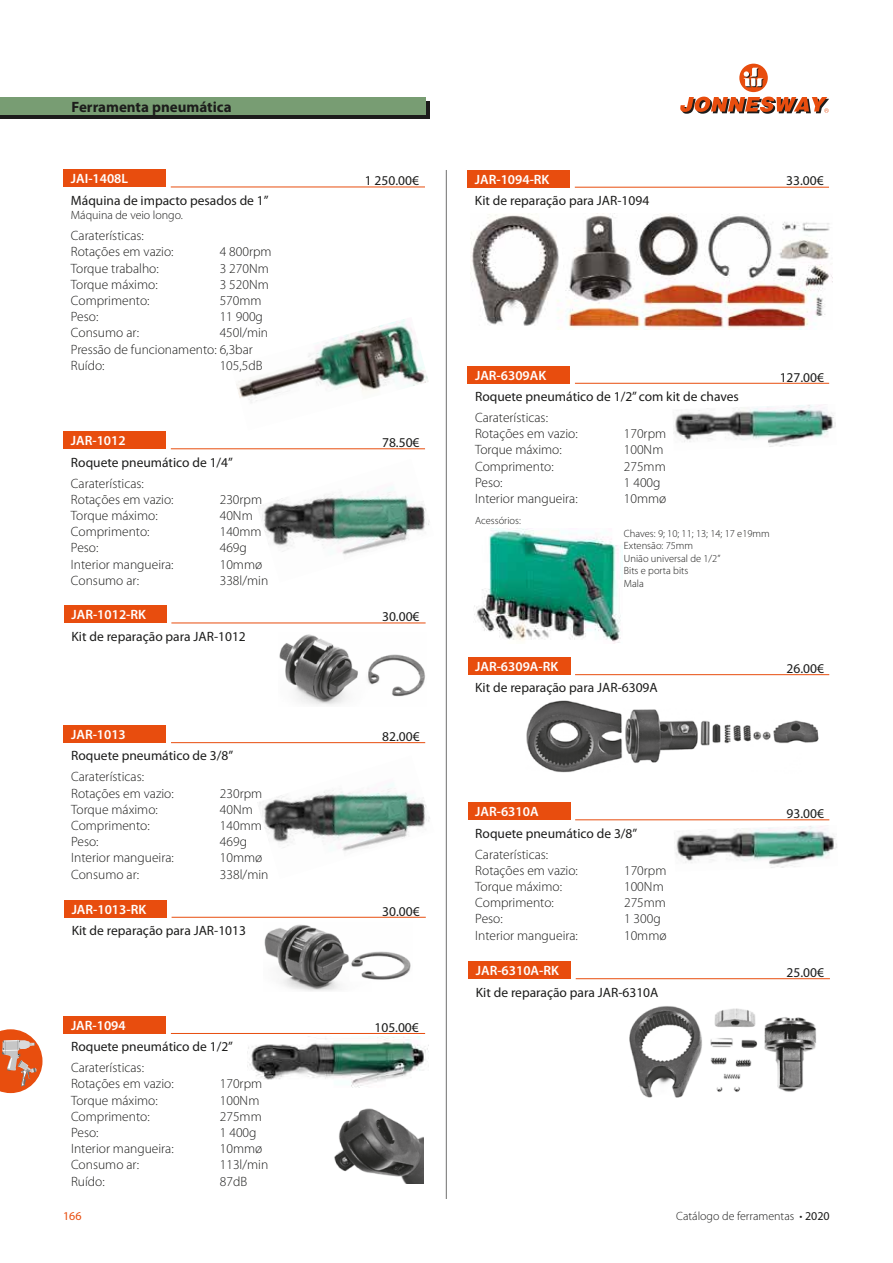
<style>
.page{position:relative;width:893px;height:1263px;background:#fff}
.page>*{position:absolute;margin:0;border:0;box-sizing:border-box;transform-origin:0 0}
.t1{font:700 15px "Myriad Pro";color:#1c1c1b}
.t2{font:300 13.5px/16.2px "Myriad Pro";color:#1c1c1b}
.t3{font:13.5px "Myriad Pro";color:#1c1c1b}
.t4{font:600 13.5px "Myriad Pro";color:#fff}
.t5{font:300 12px "Myriad Pro";color:#1c1c1b}
.t6{font:12px "Myriad Pro";color:#e84d0e}
.t7{font:300 10.5px/12.6px "Myriad Pro";color:#1c1c1b}
.s1{font-weight:400}
</style>
<div class="page">
<hr style="left:446px;top:170px;width:1px;height:1029px;background:#6f6f6e">
<div style="left:64px;top:432px;width:102px;height:17px;background:#e84d0e"></div>
<hr style="left:171px;top:448px;width:254px;height:1px;background:#e84d0e">
<div style="left:64px;top:606px;width:102px;height:17px;background:#e84d0e"></div>
<hr style="left:171px;top:623px;width:255px;height:1px;background:#e84d0e">
<div style="left:64px;top:725px;width:102px;height:18px;background:#e84d0e"></div>
<hr style="left:171px;top:742px;width:254px;height:1px;background:#e84d0e">
<div style="left:65px;top:900px;width:102px;height:17px;background:#e84d0e"></div>
<hr style="left:172px;top:917px;width:254px;height:1px;background:#e84d0e">
<div style="left:64px;top:1016px;width:102px;height:17px;background:#e84d0e"></div>
<hr style="left:171px;top:1033px;width:254px;height:1px;background:#e84d0e">
<div style="left:468px;top:170px;width:102px;height:17px;background:#e84d0e"></div>
<hr style="left:575px;top:187px;width:254px;height:1px;background:#e84d0e">
<div style="left:64px;top:170px;width:102px;height:17px;background:#e84d0e"></div>
<hr style="left:171px;top:187px;width:254px;height:1px;background:#e84d0e">
<div style="left:468px;top:366px;width:102px;height:17px;background:#e84d0e"></div>
<hr style="left:575px;top:383px;width:254px;height:1px;background:#e84d0e">
<div style="left:468px;top:658px;width:102px;height:17px;background:#e84d0e"></div>
<hr style="left:575px;top:674px;width:254px;height:1px;background:#e84d0e">
<div style="left:468px;top:803px;width:102px;height:17px;background:#e84d0e"></div>
<hr style="left:575px;top:819px;width:254px;height:1px;background:#e84d0e">
<div style="left:469px;top:962px;width:102px;height:17px;background:#e84d0e"></div>
<hr style="left:576px;top:978px;width:254px;height:1px;background:#e84d0e">
<svg style="left:739px;top:64px;width:29px;height:28px"></svg>
<svg style="left:680px;top:97px;width:149px;height:17px"></svg>
<svg style="left:744px;top:68px;width:20px;height:19px"></svg>
<div style="left:0;top:102px;width:430px;height:17px;background:#1c1c1b"></div>
<div style="left:0;top:98px;width:425px;height:17px;background:#789d73"></div>
<svg style="left:0;top:1029px;width:43px;height:64px"></svg>
<img style="left:236px;top:319px;width:193px;height:84px">
<img style="left:259px;top:486px;width:171px;height:69px">
<img style="left:259px;top:783px;width:171px;height:68px">
<img style="left:248px;top:1036px;width:180px;height:51px">
<img style="left:334px;top:1108px;width:90px;height:76px">
<img style="left:673px;top:405px;width:163px;height:42px">
<img style="left:474px;top:528px;width:149px;height:116px">
<img style="left:675px;top:826px;width:162px;height:42px">
<img style="left:526px;top:700px;width:293px;height:73px">
<img style="left:279px;top:634px;width:146px;height:71px">
<img style="left:264px;top:924px;width:147px;height:67px">
<img style="left:471px;top:213px;width:361px;height:116px">
<img style="left:629px;top:1006px;width:187px;height:92px">
<p class="t1" style="left:72px;top:98px;width:162px">Ferramenta pneumática</p>
<p class="t4" style="left:71px;top:170px;width:59px">JAI-1408L</p>
<p class="t4" style="left:475px;top:171px;width:76px">JAR-1094-RK</p>
<p class="t3" style="left:365px;top:172px;width:56px">1 250.00€</p>
<p class="t3" style="left:786px;top:173px;width:39px">33.00€</p>
<p class="t3" style="left:71px;top:192px;width:199px">Máquina de impacto pesados de 1”</p>
<p class="t3" style="left:475px;top:192px;width:176px">Kit de reparação para JAR-1094</p>
<p class="t5" style="left:71px;top:209px;width:114px">Máquina de veio longo.</p>
<p class="t2" style="left:71px;top:228px;width:104px">Caraterísticas:<br>Rotações em vazio:</p>
<p class="t2" style="left:220px;top:244px;width:53px">4 800rpm</p>
<p class="t2" style="left:71px;top:260px;width:89px">Torque trabalho:</p>
<p class="t2" style="left:220px;top:260px;width:51px">3 270Nm</p>
<p class="t2" style="left:71px;top:276px;width:88px">Torque máximo:</p>
<p class="t2" style="left:220px;top:276px;width:51px">3 520Nm</p>
<p class="t2" style="left:71px;top:293px;width:80px">Comprimento:</p>
<p class="t2" style="left:220px;top:293px;width:43px">570mm</p>
<p class="t2" style="left:71px;top:309px;width:29px">Peso:</p>
<p class="t2" style="left:220px;top:309px;width:45px">11 900g</p>
<p class="t2" style="left:71px;top:325px;width:70px">Consumo ar:</p>
<p class="t2" style="left:71px;top:325px;width:199px;text-indent:149px">450l/min<br>Pressão de funcionamento: 6,3bar<br>Ruído:</p>
<p class="t2" style="left:220px;top:357px;width:44px">105,5dB</p>
<p class="t4" style="left:71px;top:432px;width:56px">JAR-1012</p>
<p class="t3" style="left:71px;top:454px;width:163px">Roquete pneumático de 1/4”</p>
<p class="t2" style="left:71px;top:475px;width:104px">Caraterísticas:<br>Rotações em vazio:</p>
<p class="t2" style="left:220px;top:491px;width:44px">230rpm</p>
<p class="t2" style="left:71px;top:508px;width:88px">Torque máximo:</p>
<p class="t2" style="left:220px;top:508px;width:35px">40Nm</p>
<p class="t2" style="left:71px;top:524px;width:80px">Comprimento:</p>
<p class="t2" style="left:220px;top:524px;width:43px">140mm</p>
<p class="t2" style="left:71px;top:540px;width:29px">Peso:</p>
<p class="t2" style="left:220px;top:540px;width:29px">469g</p>
<p class="t2" style="left:71px;top:556px;width:104px">Interior mangueira:</p>
<p class="t2" style="left:220px;top:556px;width:44px">10mmø</p>
<p class="t2" style="left:71px;top:572px;width:70px">Consumo ar:</p>
<p class="t2" style="left:220px;top:572px;width:50px">338l/min</p>
<p class="t4" style="left:72px;top:606px;width:76px">JAR-1012-RK</p>
<p class="t3" style="left:72px;top:628px;width:176px">Kit de reparação para JAR-1012</p>
<p class="t3" style="left:382px;top:434px;width:39px">78.50€</p>
<p class="t3" style="left:382px;top:608px;width:39px">30.00€</p>
<p class="t4" style="left:475px;top:367px;width:73px">JAR-6309AK</p>
<p class="t3" style="left:475px;top:388px;width:265px">Roquete pneumático de 1/2” com kit de chaves</p>
<p class="t2" style="left:475px;top:410px;width:104px">Caraterísticas:<br>Rotações em vazio:</p>
<p class="t2" style="left:624px;top:426px;width:44px">170rpm</p>
<p class="t2" style="left:475px;top:442px;width:88px">Torque máximo:</p>
<p class="t2" style="left:624px;top:442px;width:41px">100Nm</p>
<p class="t2" style="left:475px;top:458px;width:80px">Comprimento:</p>
<p class="t2" style="left:624px;top:458px;width:43px">275mm</p>
<p class="t2" style="left:475px;top:474px;width:29px">Peso:</p>
<p class="t2" style="left:624px;top:474px;width:38px">1 400g</p>
<p class="t2" style="left:475px;top:491px;width:104px">Interior mangueira:</p>
<p class="t2" style="left:624px;top:491px;width:44px">10mmø</p>
<p class="t7" style="left:475px;top:514px;width:47px">Acessórios:</p>
<p class="t7" style="left:624px;top:527px;width:147px">Chaves: 9; 10; 11; 13; 14; 17 e19mm<br>Extensão: 75mm<br>União universal de 1/2”<br>Bits e porta bits<br>Mala</p>
<p class="t4" style="left:475px;top:658px;width:85px">JAR-6309A-RK</p>
<p class="t3" style="left:475px;top:680px;width:184px">Kit de reparação para JAR-6309A</p>
<p class="t3" style="left:780px;top:369px;width:46px">127.00€</p>
<p class="t3" style="left:787px;top:660px;width:39px">26.00€</p>
<p class="t4" style="left:71px;top:726px;width:56px">JAR-1013</p>
<p class="t3" style="left:71px;top:747px;width:163px">Roquete pneumático de 3/8”</p>
<p class="t2" style="left:71px;top:769px;width:104px">Caraterísticas:<br>Rotações em vazio:</p>
<p class="t2" style="left:220px;top:785px;width:44px">230rpm</p>
<p class="t2" style="left:71px;top:801px;width:88px">Torque máximo:</p>
<p class="t2" style="left:220px;top:801px;width:35px">40Nm</p>
<p class="t2" style="left:71px;top:818px;width:80px">Comprimento:</p>
<p class="t2" style="left:220px;top:818px;width:43px">140mm</p>
<p class="t2" style="left:71px;top:834px;width:29px">Peso:</p>
<p class="t2" style="left:220px;top:834px;width:29px">469g</p>
<p class="t2" style="left:71px;top:850px;width:104px">Interior mangueira:</p>
<p class="t2" style="left:220px;top:850px;width:44px">10mmø</p>
<p class="t2" style="left:71px;top:866px;width:70px">Consumo ar:</p>
<p class="t2" style="left:220px;top:866px;width:50px">338l/min</p>
<p class="t4" style="left:72px;top:901px;width:76px">JAR-1013-RK</p>
<p class="t3" style="left:72px;top:922px;width:176px">Kit de reparação para JAR-1013</p>
<p class="t4" style="left:71px;top:1017px;width:56px">JAR-1094</p>
<p class="t3" style="left:71px;top:1038px;width:163px">Roquete pneumático de 1/2”</p>
<p class="t2" style="left:71px;top:1060px;width:104px">Caraterísticas:<br>Rotações em vazio:</p>
<p class="t2" style="left:220px;top:1076px;width:44px">170rpm</p>
<p class="t2" style="left:71px;top:1092px;width:88px">Torque máximo:</p>
<p class="t2" style="left:220px;top:1092px;width:41px">100Nm</p>
<p class="t2" style="left:71px;top:1108px;width:80px">Comprimento:</p>
<p class="t2" style="left:220px;top:1108px;width:43px">275mm</p>
<p class="t2" style="left:71px;top:1125px;width:29px">Peso:</p>
<p class="t2" style="left:220px;top:1125px;width:38px">1 400g</p>
<p class="t2" style="left:71px;top:1141px;width:104px">Interior mangueira:</p>
<p class="t2" style="left:220px;top:1141px;width:44px">10mmø</p>
<p class="t2" style="left:71px;top:1157px;width:70px">Consumo ar:</p>
<p class="t2" style="left:220px;top:1157px;width:50px">113l/min</p>
<p class="t2" style="left:71px;top:1173px;width:35px">Ruído:</p>
<p class="t2" style="left:220px;top:1173px;width:29px">87dB</p>
<p class="t3" style="left:382px;top:728px;width:39px">82.00€</p>
<p class="t3" style="left:382px;top:903px;width:39px">30.00€</p>
<p class="t3" style="left:374px;top:1019px;width:46px">105.00€</p>
<p class="t4" style="left:475px;top:803px;width:65px">JAR-6310A</p>
<p class="t3" style="left:475px;top:825px;width:163px">Roquete pneumático de 3/8”</p>
<p class="t2" style="left:475px;top:846px;width:104px">Caraterísticas:<br>Rotações em vazio:</p>
<p class="t2" style="left:624px;top:862px;width:44px">170rpm</p>
<p class="t2" style="left:475px;top:879px;width:88px">Torque máximo:</p>
<p class="t2" style="left:624px;top:879px;width:41px">100Nm</p>
<p class="t2" style="left:475px;top:895px;width:80px">Comprimento:</p>
<p class="t2" style="left:624px;top:895px;width:43px">275mm</p>
<p class="t2" style="left:475px;top:911px;width:29px">Peso:</p>
<p class="t2" style="left:624px;top:911px;width:38px">1 300g</p>
<p class="t2" style="left:475px;top:927px;width:104px">Interior mangueira:</p>
<p class="t2" style="left:624px;top:927px;width:44px">10mmø</p>
<p class="t4" style="left:476px;top:962px;width:85px">JAR-6310A-RK</p>
<p class="t3" style="left:476px;top:984px;width:184px">Kit de reparação para JAR-6310A</p>
<p class="t3" style="left:787px;top:805px;width:39px">93.00€</p>
<p class="t3" style="left:787px;top:964px;width:39px">25.00€</p>
<p class="t6" style="left:63px;top:1209px;width:20px">166</p>
<p class="t5" style="left:676px;top:1210px;width:155px">Catálogo de ferramentas • <span class="s1">2020</span></p>
</div>
